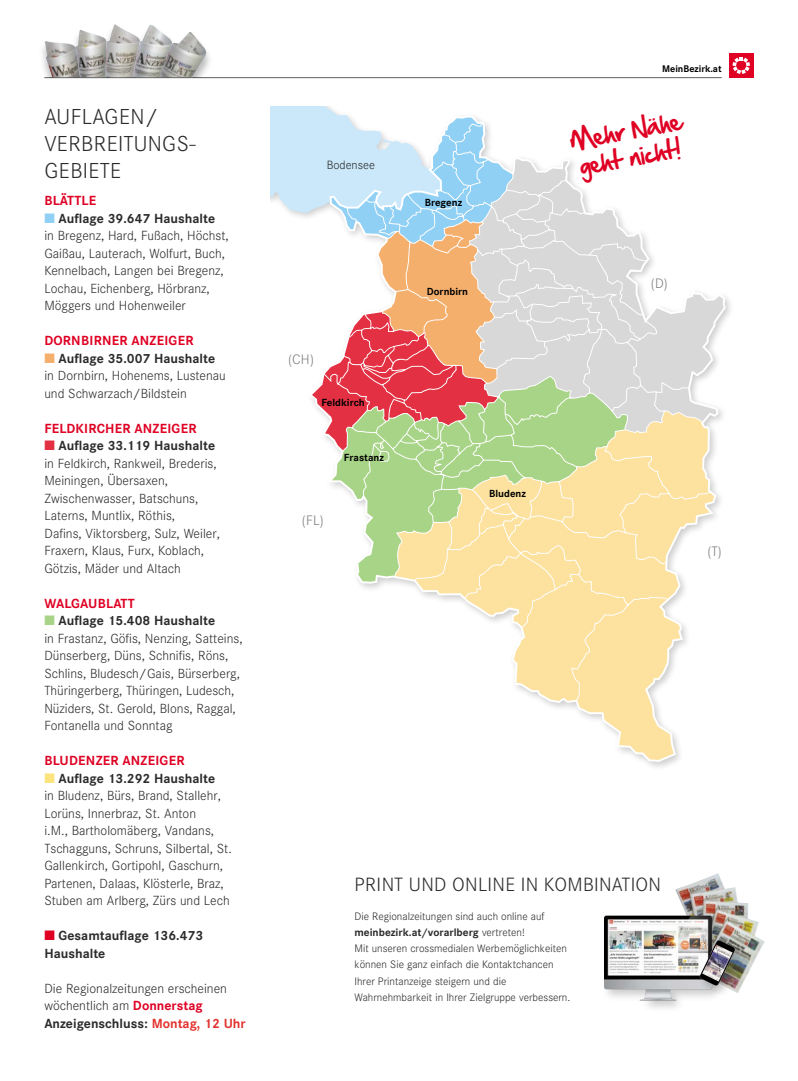
<style>
.page{position:relative;width:798px;height:1081px;background:#fff}
.page>*{position:absolute;margin:0;border:0;box-sizing:border-box;transform-origin:0 0}
.t1{font:300 22.5px/27px "Corporate S";letter-spacing:.02em;color:#2b2b2b}
.t2{font:22.5px/27px "Hand Of Sean";color:#df0023}
.t3{font:300 20px "Corporate S";letter-spacing:.02em;color:#2b2b2b}
.t4{font:300 14.25px "Corporate S";color:#7c7c7c}
.t5{font:300 13.75px/17.5px "Corporate S";color:#2b2b2b}
.t6{font:700 13.75px "Corporate S";letter-spacing:.02em;color:#df0023}
.t7{font:700 13.75px/17.5px "Corporate S";color:#2b2b2b}
.t8{font:300 12.5px "Corporate S";color:#2b2b2b}
.t9{font:300 11.25px/16.2px "Corporate S";color:#2b2b2b}
.t10{font:700 10.75px "Corporate S";color:#000}
.t11{font:700 10px "Corporate S";color:#000}
.s1{color:#90d0f4}
.s2{font-weight:700}
.s3{color:#f5af6c}
.s4{color:#e33042}
.s5{color:#a8d488}
.s6{color:#fbe47e}
.s7{color:#df0023}
.s8{font-weight:700;color:#df0023}
.s9{font-weight:700;color:#e3332f}
</style>
<div class="page">
<hr style="left:44px;top:77px;width:677px;height:1px;background:#616161">
<div style="left:728px;top:53px;width:25px;height:25px;background:#df0023"></div>
<svg style="left:732px;top:57px;width:17px;height:17px"></svg>
<img style="left:686px;top:874px;width:31px;height:12px">
<svg style="left:270px;top:106px;width:78px;height:111px;background:#d0e9f9"></svg>
<svg style="left:309px;top:116px;width:416px;height:646px"></svg>
<img style="left:528px;top:270px;width:78px;height:4px">
<img style="left:626px;top:270px;width:16px;height:4px">
<div style="left:601px;top:912px;width:122px;height:101px;background:#000;opacity:.2"></div>
<img style="left:604px;top:914px;width:150px;height:99px">
<div style="left:697px;top:938px;width:50px;height:60px;background:#000;opacity:.2"></div>
<img style="left:699px;top:940px;width:36px;height:46px">
<div style="left:38px;top:40px;width:64px;height:37px;background:#000;opacity:.3"></div>
<img style="left:44px;top:41px;width:4px;height:22px">
<div style="left:69px;top:30px;width:45px;height:47px;background:#000;opacity:.3"></div>
<svg style="left:78px;top:30px;width:2px;height:13px"></svg>
<div style="left:97px;top:24px;width:51px;height:53px;background:#000;opacity:.3"></div>
<img style="left:106px;top:24px;width:2px;height:23px">
<div style="left:108px;top:24px;width:72px;height:53px;background:#000;opacity:.3"></div>
<img style="left:142px;top:24px;width:8px;height:8px">
<div style="left:120px;top:32px;width:94px;height:45px;background:#000;opacity:.3"></div>
<svg style="left:180px;top:32px;width:10px;height:10px"></svg>
<h1 class="t1" style="left:44px;top:104px;width:153px">AUFLAGEN/<br>VERBREITUNGS-<br>GEBIETE</h1>
<p class="t6" style="left:44px;top:193px;width:53px">BLÄTTLE</p>
<p class="t5" style="left:44px;top:210px;width:186px"><span class="s1">■</span> <span class="s2">Auflage 39.647 Haushalte<br></span>in Bregenz, Hard, Fußach, Höchst,<br>Gaißau, Lauterach, Wolfurt, Buch,<br>Kennelbach, Langen bei Bregenz,<br>Lochau, Eichenberg, Hörbranz,<br>Möggers und Hohenweiler</p>
<p class="t6" style="left:44px;top:333px;width:151px">DORNBIRNER ANZEIGER</p>
<p class="t5" style="left:44px;top:350px;width:183px"><span class="s3">■</span> <span class="s2">Auflage 35.007 Haushalte </span>in Dornbirn, Hohenems, Lustenau und Schwarzach/Bildstein</p>
<p class="t6" style="left:44px;top:420px;width:154px">FELDKIRCHER ANZEIGER</p>
<p class="t5" style="left:44px;top:437px;width:177px"><span class="s4">■</span> <span class="s2">Auflage 33.119 Haushalte </span>in Feldkirch, Rankweil, Brederis,<br>Meiningen, Übersaxen,<br>Zwischenwasser, Batschuns,<br>Laterns, Muntlix, Röthis,<br>Dafins, Viktorsberg, Sulz, Weiler,<br>Fraxern, Klaus, Furx, Koblach,<br>Götzis, Mäder und Altach</p>
<p class="t6" style="left:44px;top:595px;width:92px">WALGAUBLATT</p>
<p class="t5" style="left:44px;top:612px;width:200px"><span class="s5">■</span> <span class="s2">Auflage 15.408 Haushalte<br></span>in Frastanz, Göfis, Nenzing, Satteins, Dünserberg, Düns, Schnifis, Röns, Schlins, Bludesch/Gais, Bürserberg, Thüringerberg, Thüringen, Ludesch, Nüziders, St. Gerold, Blons, Raggal, Fontanella und Sonntag</p>
<p class="t6" style="left:44px;top:753px;width:142px">BLUDENZER ANZEIGER</p>
<p class="t5" style="left:44px;top:770px;width:189px"><span class="s6">■</span> <span class="s2">Auflage 13.292 Haushalte<br></span>in Bludenz, Bürs, Brand, Stallehr, Lorüns, Innerbraz, St. Anton<br>i.M., Bartholomäberg, Vandans, Tschagguns, Schruns, Silbertal, St.<br>Gallenkirch, Gortipohl, Gaschurn, Partenen, Dalaas, Klösterle, Braz, Stuben am Arlberg, Zürs und Lech</p>
<p class="t7" style="left:44px;top:927px;width:160px"><span class="s7">■</span> Gesamtauflage 136.473<br>Haushalte</p>
<p class="t5" style="left:44px;top:980px;width:203px">Die Regionalzeitungen erscheinen wöchentlich am <span class="s8">Donnerstag<br></span><span class="s2">Anzeigenschluss:</span> <span class="s9">Montag, 12 Uhr</span></p>
<p class="t8" style="left:326px;top:158px;width:50px">Bodensee</p>
<p class="t4" style="left:288px;top:352px;width:27px">(CH)</p>
<p class="t10" style="left:321px;top:396px;width:45px">Feldkirch</p>
<p class="t10" style="left:344px;top:451px;width:41px">Frastanz</p>
<p class="t4" style="left:302px;top:513px;width:23px">(FL)</p>
<p class="t10" style="left:424px;top:196px;width:39px">Bregenz</p>
<p class="t10" style="left:426px;top:285px;width:43px">Dornbirn</p>
<p class="t10" style="left:489px;top:487px;width:38px">Bludenz</p>
<p class="t11" style="left:662px;top:63px;width:61px">MeinBezirk.at</p>
<h1 class="t2" style="left:567px;top:127px;width:114px;rotate:-10deg">Mehr Nähe geht nicht!</h1>
<p class="t4" style="left:650px;top:276px;width:18px">(D)</p>
<p class="t4" style="left:707px;top:543px;width:16px">(T)</p>
<h2 class="t3" style="left:354px;top:873px;width:308px">PRINT UND ONLINE IN KOMBINATION</h2>
<p class="t9" style="left:354px;top:908px;width:217px">Die Regionalzeitungen sind auch online auf <span class="s2">meinbezirk.at/vorarlberg</span> vertreten!<br>Mit unseren crossmedialen Werbemöglichkeiten können Sie ganz einfach die Kontaktchancen Ihrer Printanzeige steigern und die Wahrnehmbarkeit in Ihrer Zielgruppe verbessern.</p>
</div>
